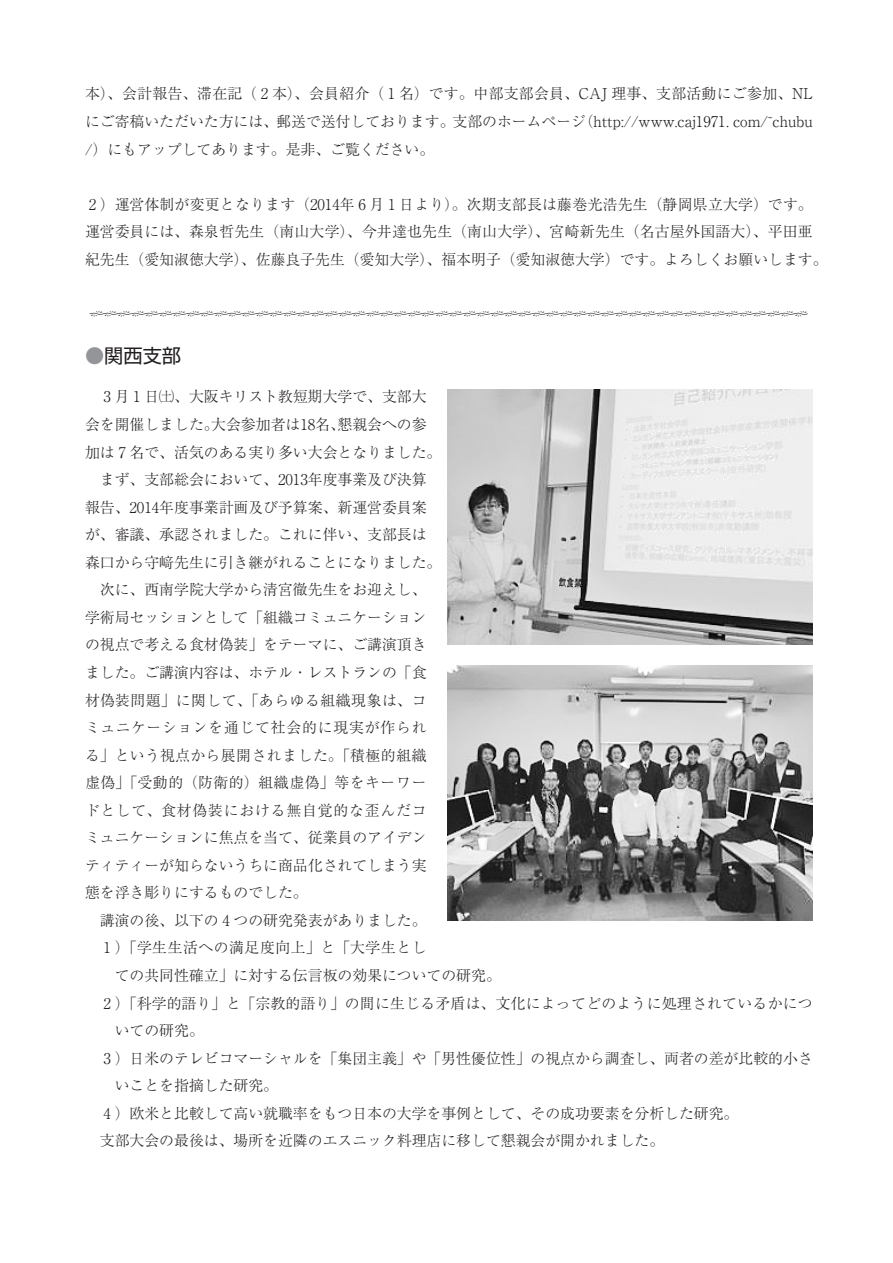
<style>
.page{position:relative;width:893px;height:1263px;background:#fff}
.page>*{position:absolute;margin:0;border:0;box-sizing:border-box;transform-origin:0 0}
.t1{font:19.2px "Shin Go Pr 6";color:#231f20}
.t2{font:300 14.85px/27.6px "Ryumin Pr 6";color:#231f20;text-align:justify}
.t3{font:300 14.85px/27.6px "Ryumin Pr 6";letter-spacing:.02em;color:#231f20}
.t4{font:300 14.85px "Ryumin Pr 6";letter-spacing:.035em;color:#231f20}
.t5{font:300 14.85px "Ryumin Pr 6";letter-spacing:.055em;color:#231f20}
.t6{font:300 13.8px "Ryumin Pr 6";color:#231f20}
.s1{color:#939598}
</style>
<div class="page">
<img style="left:447px;top:389px;width:366px;height:255px">
<img style="left:447px;top:666px;width:366px;height:255px">
<p class="t2" style="left:85px;top:82px;width:729px">本）、会計報告、滞在記（2本）、会員紹介（1名）です。中部支部会員、CAJ 理事、支部活動にご参加、NLにご寄稿いただいた方には、郵送で送付しております。支部のホームページ（http://www.caj1971．com/̃chubu /）にもアップしてあります。是非、ご覧ください。</p>
<p class="t3" style="left:85px;top:192px;width:744px">2）運営体制が変更となります（2014年6月1日より）。次期支部長は藤巻光浩先生（静岡県立大学）です。運営委員には、森泉哲先生（南山大学）、今井達也先生（南山大学）、宮崎新先生（名古屋外国語大）、平田亜紀先生（愛知淑徳大学）、佐藤良子先生（愛知大学）、福本明子（愛知淑徳大学）です。よろしくお願いします。</p>
<p class="t6" style="left:90px;top:308px;width:720px">〰〰〰〰〰〰〰〰〰〰〰〰〰〰〰〰〰〰〰〰〰〰〰〰〰〰〰〰〰〰〰〰〰〰〰〰〰〰〰〰〰〰〰〰〰〰〰〰〰〰〰〰</p>
<p class="t1" style="left:85px;top:348px;width:98px"><span class="s1">●</span>関西支部</p>
<p class="t2" style="left:100px;top:385px;width:328px">3月1日㈯、大阪キリスト教短期大学で、支部大</p>
<p class="t2" style="left:85px;top:413px;width:343px">会を開催しました。大会参加者は18名、懇親会への参</p>
<p class="t2" style="left:85px;top:440px;width:358px">加は7名で、活気のある実り多い大会となりました。</p>
<p class="t2" style="left:100px;top:468px;width:328px">まず、支部総会において、2013年度事業及び決算</p>
<p class="t2" style="left:85px;top:495px;width:343px">報告、2014年度事業計画及び予算案、新運営委員案</p>
<p class="t2" style="left:85px;top:523px;width:343px">が、審議、承認されました。これに伴い、支部長は</p>
<p class="t2" style="left:85px;top:550px;width:358px">森口から守﨑先生に引き継がれることになりました。</p>
<p class="t2" style="left:100px;top:578px;width:328px">次に、西南学院大学から清宮徹先生をお迎えし、</p>
<p class="t2" style="left:85px;top:605px;width:343px">学術局セッションとして「組織コミュニケーション</p>
<p class="t2" style="left:85px;top:633px;width:343px">の視点で考える食材偽装」をテーマに、ご講演頂き</p>
<p class="t2" style="left:85px;top:661px;width:343px">ました。ご講演内容は、ホテル・レストランの「食</p>
<p class="t4" style="left:85px;top:694px;width:343px">材偽装問題」に関して、「あらゆる組織現象は、コ</p>
<p class="t5" style="left:85px;top:722px;width:343px">ミュニケーションを通じて社会的に現実が作られ</p>
<p class="t4" style="left:85px;top:749px;width:343px">る」という視点から展開されました。「積極的組織</p>
<p class="t4" style="left:85px;top:777px;width:343px">虚偽」「受動的（防衛的）組織虚偽」等をキーワー</p>
<p class="t5" style="left:85px;top:804px;width:343px">ドとして、食材偽装における無自覚的な歪んだコ</p>
<p class="t2" style="left:85px;top:826px;width:343px">ミュニケーションに焦点を当て、従業員のアイデン</p>
<p class="t2" style="left:85px;top:853px;width:343px">ティティーが知らないうちに商品化されてしまう実</p>
<p class="t2" style="left:85px;top:881px;width:224px">態を浮き彫りにするものでした。</p>
<p class="t2" style="left:100px;top:908px;width:328px">講演の後、以下の4つの研究発表がありました。</p>
<p class="t4" style="left:100px;top:942px;width:328px">1）「学生生活への満足度向上」と「大学生とし</p>
<p class="t2" style="left:115px;top:964px;width:388px">ての共同性確立」に対する伝言板の効果についての研究。</p>
<p class="t3" style="left:100px;top:991px;width:714px">2）「科学的語り」と「宗教的語り」の間に生じる矛盾は、文化によってどのように処理されているかにつ</p>
<p class="t2" style="left:115px;top:1019px;width:91px">いての研究。</p>
<p class="t2" style="left:100px;top:1046px;width:714px">3）日米のテレビコマーシャルを「集団主義」や「男性優位性」の視点から調査し、両者の差が比較的小さ</p>
<p class="t2" style="left:115px;top:1074px;width:165px">いことを指摘した研究。</p>
<p class="t2" style="left:100px;top:1101px;width:640px">4）欧米と比較して高い就職率をもつ日本の大学を事例として、その成功要素を分析した研究。</p>
<p class="t2" style="left:100px;top:1129px;width:566px">支部大会の最後は、場所を近隣のエスニック料理店に移して懇親会が開かれました。</p>
</div>
